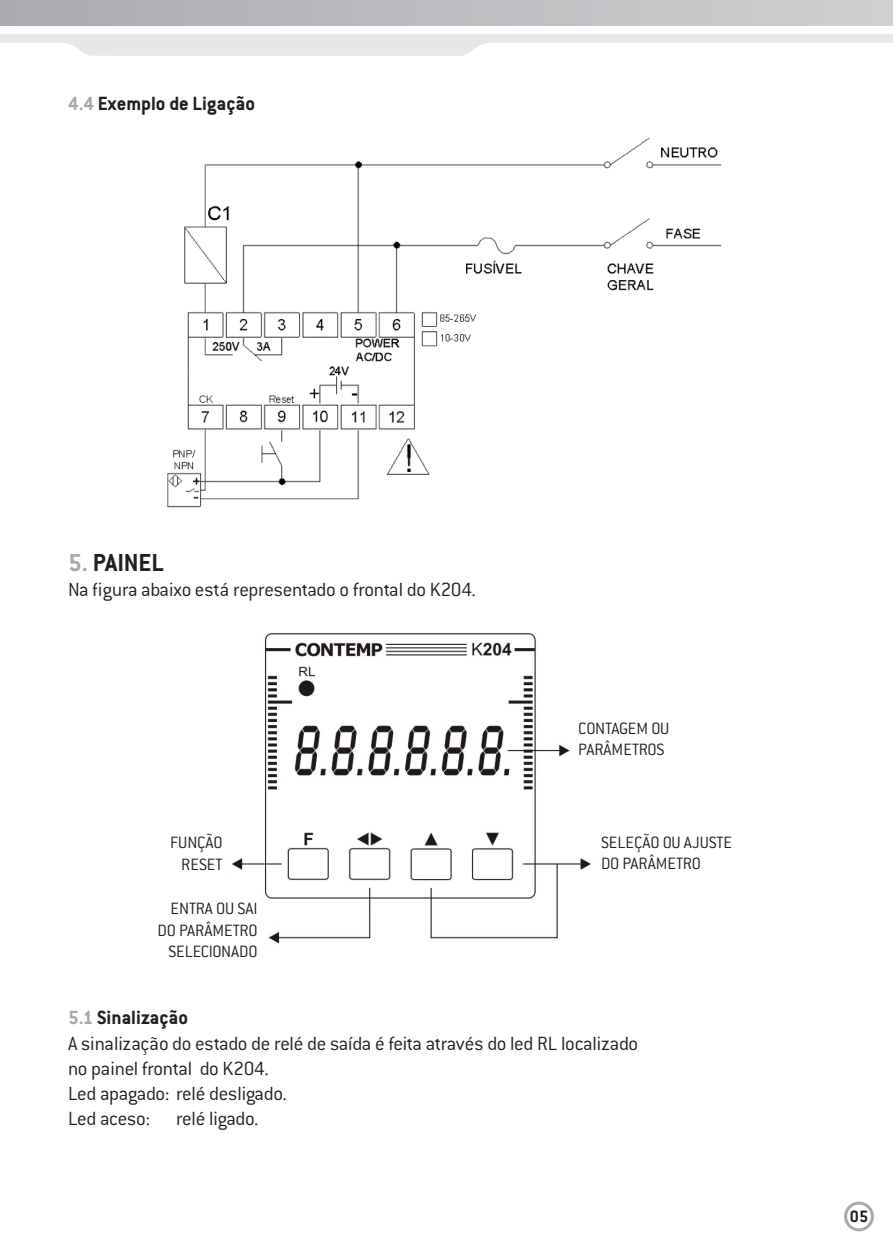
<style>
.page{position:relative;width:893px;height:1259px;background:#fff}
.page>*{position:absolute;margin:0;border:0;box-sizing:border-box;transform-origin:0 0}
.t1{font:700 27px "Conduit ITC";color:#231f20}
.t2{font:300 21px/25.2px "Conduit ITC";letter-spacing:-.015em;color:#231f20}
.t3{font:700 21px "Conduit ITC";color:#231f20}
.t4{font:300 18px/21.6px "Conduit ITC";color:#231f20}
.t5{font:700 18px "Conduit ITC";color:#231f20}
.s1{color:#a8a9ad}
.s2{font-weight:700;color:#a8a9ad}
.s3{font-weight:700}
</style>
<div class="page">
<div style="left:0;top:0;width:893px;height:26px;background:linear-gradient(to right,#aaabaf,#cfd0d2)"></div>
<svg style="left:0;top:34px;width:893px;height:22px"></svg>
<div style="left:844px;top:1201px;width:30px;height:30px;border:3px solid #a8a9ad;border-radius:50%"></div>
<img style="left:167px;top:137px;width:555px;height:371px">
<img style="left:231px;top:633px;width:360px;height:311px">
<p class="t3" style="left:68px;top:91px;width:188px"><span class="s1">4.4</span> Exemplo de Ligação</p>
<p class="t1" style="left:68px;top:546px;width:97px"><span class="s1">5.</span> Painel</p>
<p class="t2" style="left:68px;top:576px;width:409px">Na figura abaixo está representado o frontal do K204.</p>
<p class="t4" style="left:578px;top:717px;width:93px">CONTAGEM OU<br>PARÂMETROS</p>
<p class="t4" style="left:170px;top:831px;width:54px;text-align:right">FUNÇÃO<br>RESET</p>
<p class="t4" style="left:601px;top:831px;width:133px">SELEÇÃO OU AJUSTE<br>DO PARÂMETRO</p>
<p class="t4" style="left:158px;top:898px;width:101px;text-align:right">ENTRA OU SAI<br>DO PARÂMETRO<br>SELECIONADO</p>
<p class="t2" style="left:68px;top:1005px;width:572px"><span class="s2">5.1</span> <span class="s3">Sinalização<br></span>A sinalização do estado de relé de saída é feita através do led RL localizado no painel frontal do K204.<br>Led apagado: relé desligado.<br>Led aceso: relé ligado.</p>
<p class="t5" style="left:850px;top:1205px;width:20px">05</p>
</div>
